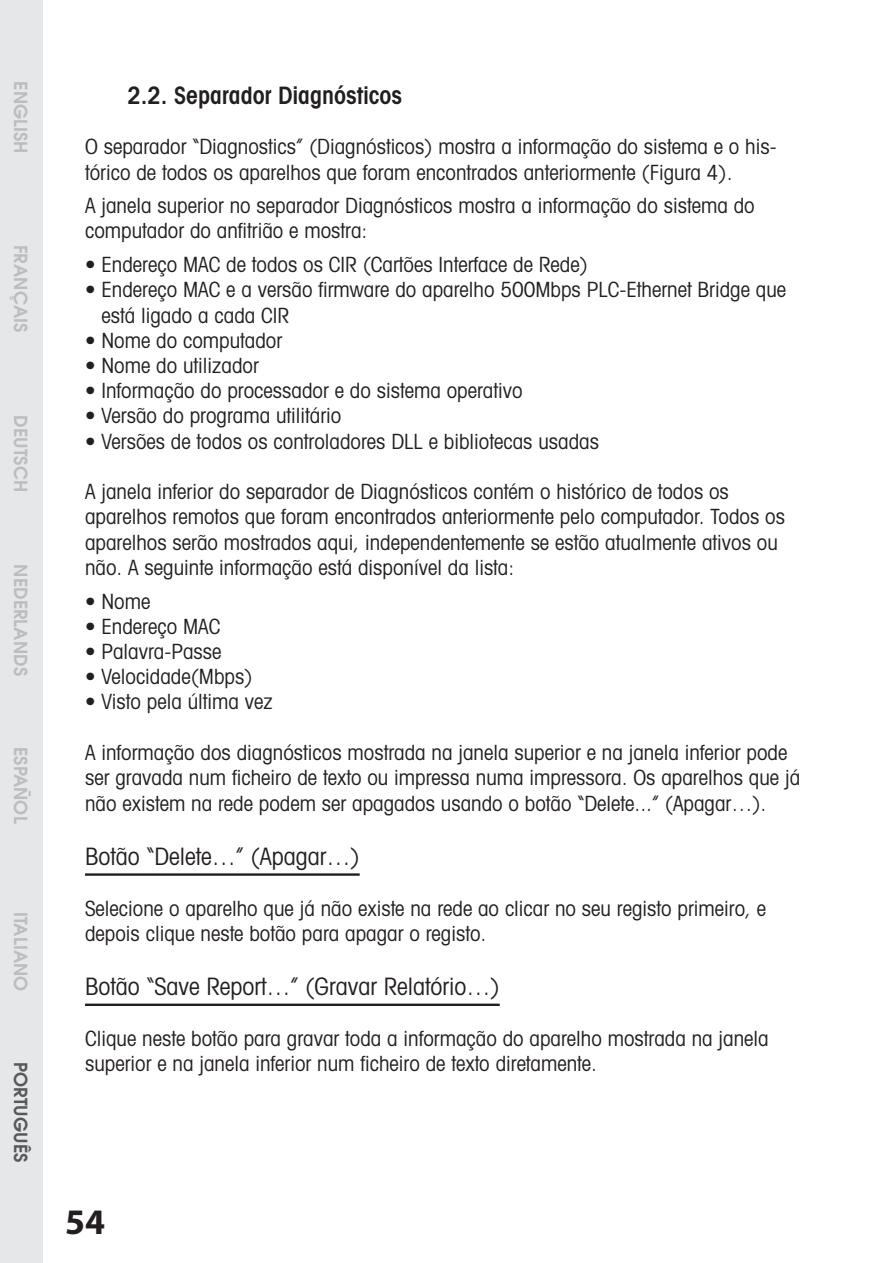
<style>
.page{position:relative;width:893px;height:1263px;background:#fff}
.page>*{position:absolute;margin:0;border:0;box-sizing:border-box;transform-origin:0 0}
.t1{font:700 36px "Myriad";color:#231f20}
.t2{font:condensed 24px "Avant Garde";color:#231f20}
.t3{font:600 condensed 24px "Avant Garde";color:#231f20}
.t4{font:condensed 21px/25.2px "Avant Garde";color:#231f20}
.t5{font:600 18px "Avant Garde";color:#bcbdc0}
.t6{font:600 18px "Avant Garde";color:#57585a}
</style>
<div class="page">
<div style="left:0;top:0;width:43px;height:1263px;background:#e6e7e9"></div>
<hr style="left:85px;top:873px;width:275px;height:3px;background:#231f20">
<hr style="left:85px;top:1003px;width:415px;height:3px;background:#231f20">
<p class="t5" style="left:27px;top:81px;width:74px;rotate:90deg">ENGLISH</p>
<p class="t5" style="left:27px;top:245px;width:89px;rotate:90deg">FRANÇAIS</p>
<p class="t5" style="left:27px;top:415px;width:78px;rotate:90deg">DEUTSCH</p>
<p class="t5" style="left:27px;top:564px;width:113px;rotate:90deg">NEDERLANDS</p>
<p class="t5" style="left:27px;top:747px;width:78px;rotate:90deg">ESPAÑOL</p>
<p class="t5" style="left:27px;top:912px;width:81px;rotate:90deg">ITALIANO</p>
<p class="t6" style="left:27px;top:1062px;width:102px;rotate:90deg">PORTUGUÊS</p>
<p class="t3" style="left:128px;top:86px;width:276px">2.2. Separador Diagnósticos</p>
<p class="t4" style="left:85px;top:136px;width:693px">O separador “Diagnostics” (Diagnósticos) mostra a informação do sistema e o his&shy;tórico de todos os aparelhos que foram encontrados anteriormente (Figura 4).</p>
<p class="t4" style="left:85px;top:195px;width:671px">A janela superior no separador Diagnósticos mostra a informação do sistema do computador do anfitrião e mostra:</p>
<p class="t4" style="left:85px;top:254px;width:504px">• Endereço MAC de todos os CIR (Cartões Interface de Rede)</p>
<p class="t4" style="left:101px;top:279px;width:686px;text-indent:-16px">• Endereço MAC e a versão firmware do aparelho 500Mbps PLC-Ethernet Bridge que está ligado a cada CIR</p>
<p class="t4" style="left:85px;top:330px;width:199px">• Nome do computador</p>
<p class="t4" style="left:85px;top:355px;width:175px">• Nome do utilizador</p>
<p class="t4" style="left:85px;top:380px;width:439px">• Informação do processador e do sistema operativo</p>
<p class="t4" style="left:85px;top:405px;width:258px">• Versão do programa utilitário</p>
<p class="t4" style="left:85px;top:430px;width:515px">• Versões de todos os controladores DLL e bibliotecas usadas</p>
<p class="t4" style="left:85px;top:481px;width:701px">A janela inferior do separador de Diagnósticos contém o histórico de todos os aparelhos remotos que foram encontrados anteriormente pelo computador. Todos os aparelhos serão mostrados aqui, independentemente se estão atualmente ativos ou não. A seguinte informação está disponível da lista:</p>
<p class="t4" style="left:85px;top:590px;width:67px">• Nome</p>
<p class="t4" style="left:85px;top:616px;width:137px">• Endereço MAC</p>
<p class="t4" style="left:85px;top:641px;width:138px">• Palavra-Passe</p>
<p class="t4" style="left:85px;top:666px;width:169px">• Velocidade(Mbps)</p>
<p class="t4" style="left:85px;top:691px;width:189px">• Visto pela última vez</p>
<p class="t4" style="left:85px;top:742px;width:717px">A informação dos diagnósticos mostrada na janela superior e na janela inferior pode ser gravada num ficheiro de texto ou impressa numa impressora. Os aparelhos que já não existem na rede podem ser apagados usando o botão “Delete...” (Apagar…).</p>
<p class="t2" style="left:85px;top:847px;width:276px">Botão “Delete…” (Apagar…)</p>
<p class="t4" style="left:85px;top:897px;width:683px">Selecione o aparelho que já não existe na rede ao clicar no seu registo primeiro, e depois clique neste botão para apagar o registo.</p>
<p class="t2" style="left:85px;top:978px;width:416px">Botão “Save Report…” (Gravar Relatório…)</p>
<p class="t4" style="left:85px;top:1028px;width:685px">Clique neste botão para gravar toda a informação do aparelho mostrada na janela superior e na janela inferior num ficheiro de texto diretamente.</p>
<h1 class="t1" style="left:65px;top:1208px;width:41px">54</h1>
</div>
